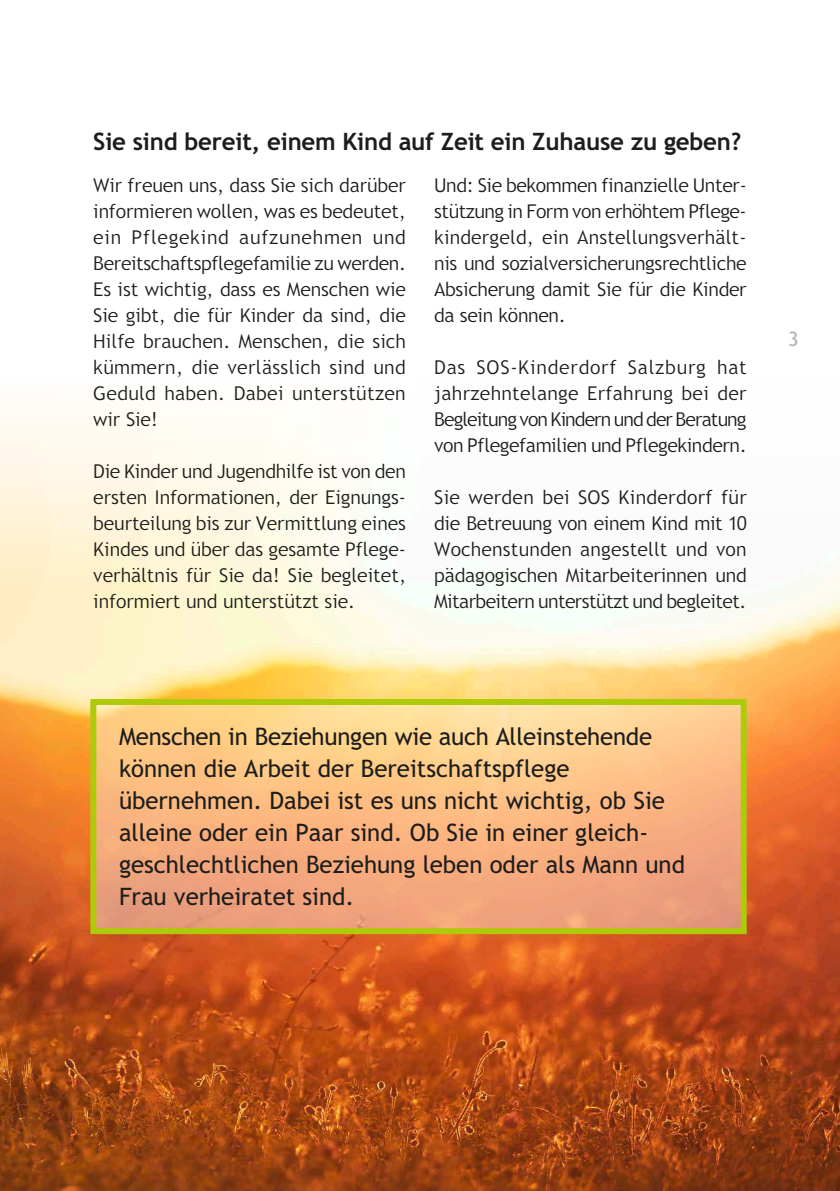
<style>
.page{position:relative;width:840px;height:1191px;background:#fff}
.page>*{position:absolute;margin:0;border:0;box-sizing:border-box;transform-origin:0 0}
.t1{font:24px/32px "Trebuchet SBG2";color:#1d1d1b}
.t2{font:700 24px "Trebuchet SBG2";letter-spacing:-.01em;color:#1d1d1b}
.t3{font:20px "Trebuchet SBG2";color:#b2b2b2}
.t4{font:300 19px/26px "Trebuchet SBG2";letter-spacing:-.01em;color:#1d1d1b;text-align:justify}
</style>
<div class="page">
<img style="left:0;top:412px;width:839px;height:779px">
<svg style="left:97px;top:706px;width:642px;height:221px;background:#f8b884"></svg>
<div style="left:90px;top:699px;width:656px;height:235px;border:6px solid #afca0b"></div>
<p class="t2" style="left:93px;top:126px;width:649px">Sie sind bereit, einem Kind auf Zeit ein Zuhause zu geben?</p>
<p class="t4" style="left:93px;top:172px;width:314px">Wir freuen uns, dass Sie sich darüber informieren wollen, was es bedeutet, ein Pflegekind aufzunehmen und Bereitschaftspflegefamilie zu werden.<br>Es ist wichtig, dass es Menschen wie Sie gibt, die für Kinder da sind, die Hilfe brauchen. Menschen, die sich kümmern, die verlässlich sind und Geduld haben. Dabei unterstützen wir Sie!</p>
<p class="t4" style="left:93px;top:458px;width:314px">Die Kinder und Jugendhilfe ist von den ersten Informationen, der Eignungs&shy;beurteilung bis zur Vermittlung eines Kindes und über das gesamte Pflege&shy;verhältnis für Sie da! Sie begleitet, informiert und unterstützt sie.</p>
<p class="t4" style="left:434px;top:172px;width:314px">Und: Sie bekommen finanzielle Unter&shy;stützung in Form von erhöhtem Pflege&shy;kindergeld, ein Anstellungsverhält&shy;nis und sozialversicherungsrechtliche Absicherung damit Sie für die Kinder da sein können.</p>
<p class="t4" style="left:434px;top:354px;width:314px">Das SOS-Kinderdorf Salzburg hat jahrzehntelange Erfahrung bei der Begleitung von Kindern und der Beratung von Pflegefamilien und Pflegekindern.</p>
<p class="t4" style="left:434px;top:484px;width:314px">Sie werden bei SOS Kinderdorf für die Betreuung von einem Kind mit 10<br>Wochenstunden angestellt und von pädagogischen Mitarbeiterinnen und Mitarbeitern unterstützt und begleitet.</p>
<p class="t3" style="left:787px;top:327px;width:12px">3</p>
<p class="t1" style="left:119px;top:721px;width:567px">Menschen in Beziehungen wie auch Alleinstehende können die Arbeit der Bereitschaftspflege übernehmen. Dabei ist es uns nicht wichtig, ob Sie alleine oder ein Paar sind. Ob Sie in einer gleich&shy;geschlechtlichen Beziehung leben oder als Mann und Frau verheiratet sind.</p>
</div>
